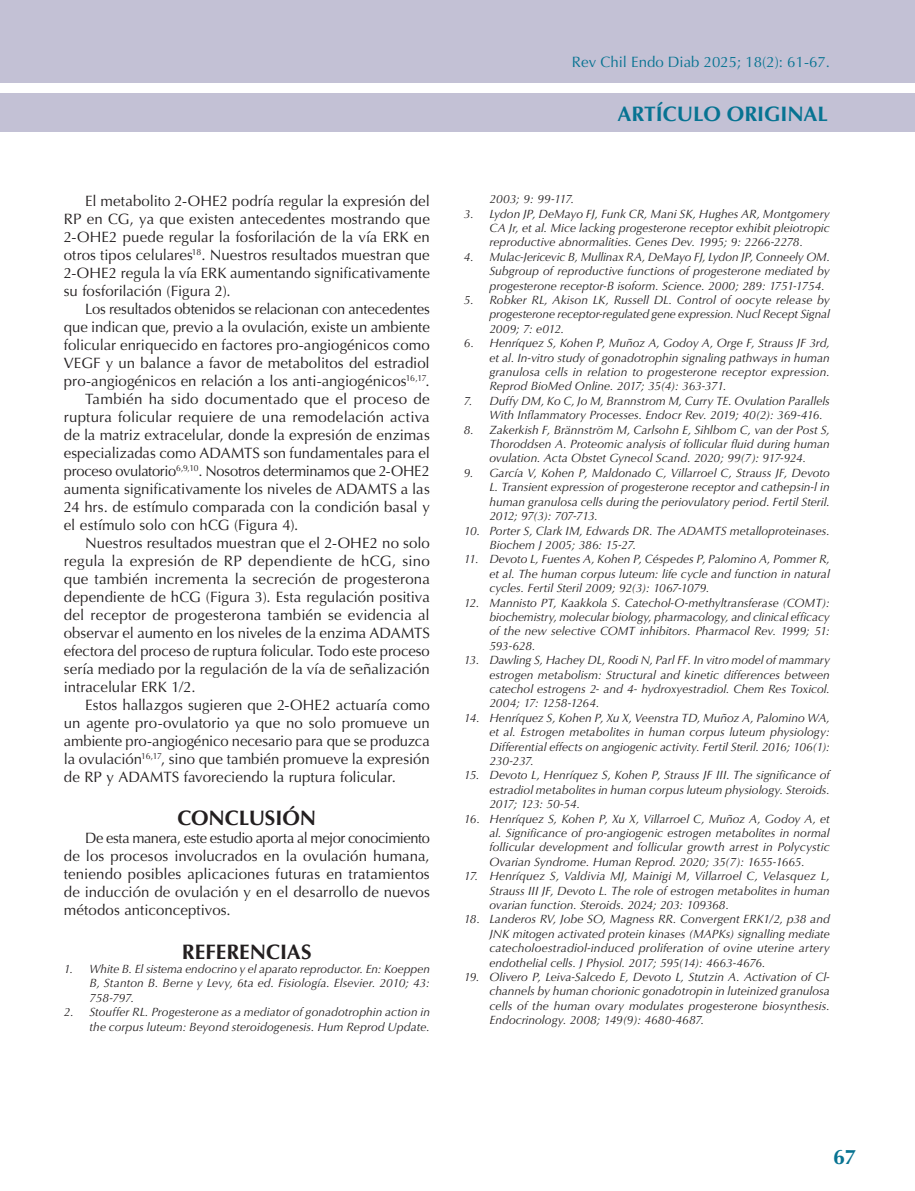
<style>
.page{position:relative;width:915px;height:1191px;background:#fff}
.page>*{position:absolute;margin:0;border:0;box-sizing:border-box;transform-origin:0 0}
.Sub_titulos_1{font:700 21px "Optima";color:#231f20}
.t1{font:700 21px "Optima";color:#077392}
.Texto{font:15px/18px "Optima";color:#231f20;text-align:justify}
.t2{font:15px "Optima";color:#077392}
.Bibliografia{font:italic 12px/14.4px "Optima";color:#231f20;text-align:justify}
</style>
<div class="page">
<div style="left:0;top:94px;width:914px;height:38px;background:#c3c1d5"></div>
<div style="left:0;top:0;width:914px;height:83px;background:#c3c1d5"></div>
<p class="Texto" style="left:64px;top:192px;width:367px;text-indent:21px">El metabolito 2-OHE2 podría regular la expresión del RP en CG, ya que existen antecedentes mostrando que 2-OHE2 puede regular la fosforilación de la vía ERK en otros tipos celulares<sup>18</sup>. Nuestros resultados muestran que 2-OHE2 regula la vía ERK aumentando significativamente su fosforilación (Figura 2).</p>
<p class="Texto" style="left:64px;top:300px;width:367px;text-indent:21px">Los resultados obtenidos se relacionan con antecedentes que indican que, previo a la ovulación, existe un ambiente folicular enriquecido en factores pro-angiogénicos como VEGF y un balance a favor de metabolitos del estradiol pro-angiogénicos en relación a los anti-angiogénicos<sup>16,17</sup>.</p>
<p class="Texto" style="left:64px;top:390px;width:367px;text-indent:21px">También ha sido documentado que el proceso de ruptura folicular requiere de una remodelación activa de la matriz extracelular, donde la expresión de enzimas especializadas como ADAMTS son fundamentales para el proceso ovulatorio<sup>6,9,10</sup>. Nosotros determinamos que 2-OHE2 aumenta significativamente los niveles de ADAMTS a las 24 hrs. de estímulo comparada con la condición basal y el estímulo solo con hCG (Figura 4).</p>
<p class="Texto" style="left:64px;top:534px;width:367px;text-indent:21px">Nuestros resultados muestran que el 2-OHE2 no solo regula la expresión de RP dependiente de hCG, sino que también incrementa la secreción de progesterona dependiente de hCG (Figura 3). Esta regulación positiva del receptor de progesterona también se evidencia al observar el aumento en los niveles de la enzima ADAMTS efectora del proceso de ruptura folicular. Todo este proceso sería mediado por la regulación de la vía de señalización intracelular ERK 1/2.</p>
<p class="Texto" style="left:64px;top:696px;width:367px;text-indent:21px">Estos hallazgos sugieren que 2-OHE2 actuaría como un agente pro-ovulatorio ya que no solo promueve un ambiente pro-angiogénico necesario para que se produzca la ovulación<sup>16,17</sup>, sino que también promueve la expresión de RP y ADAMTS favoreciendo la ruptura folicular.</p>
<p class="Sub_titulos_1" style="left:177px;top:806px;width:140px">CONCLUSIÓN</p>
<p class="Texto" style="left:64px;top:829px;width:367px;text-indent:21px">De esta manera, este estudio aporta al mejor conocimiento de los procesos involucrados en la ovulación humana, teniendo posibles aplicaciones futuras en tratamientos de inducción de ovulación y en el desarrollo de nuevos métodos anticonceptivos.</p>
<p class="Sub_titulos_1" style="left:182px;top:939px;width:131px">REFERENCIAS</p>
<p class="Bibliografia" style="left:89px;top:961px;width:342px;text-indent:-26px">1. White B. El sistema endocrino y el aparato reproductor. En: Koeppen B, Stanton B. Berne y Levy, 6ta ed. Fisiología. Elsevier. 2010; 43:<br>758-797.</p>
<p class="Bibliografia" style="left:64px;top:1005px;width:367px;text-align:right">2. Stouffer RL. Progesterone as a mediator of gonadotrophin action in the corpus luteum: Beyond steroidogenesis. Hum Reprod Update.</p>
<p class="t2" style="left:571px;top:53px;width:259px">Rev Chil Endo Diab 2025; 18(2): 61-67.</p>
<h1 class="t1" style="left:617px;top:102px;width:212px">ARTÍCULO ORIGINAL</h1>
<p class="Bibliografia" style="left:489px;top:192px;width:86px">2003; 9: 99-117.</p>
<p class="Bibliografia" style="left:489px;top:206px;width:342px;text-indent:-26px">3. Lydon JP, DeMayo FJ, Funk CR, Mani SK, Hughes AR, Montgomery CA Jr, et al. Mice lacking progesterone receptor exhibit pleiotropic reproductive abnormalities. Genes Dev. 1995; 9: 2266-2278.</p>
<p class="Bibliografia" style="left:489px;top:250px;width:342px;text-indent:-26px">4. Mulac-Jericevic B, Mullinax RA, DeMayo FJ, Lydon JP, Conneely OM.<br>Subgroup of reproductive functions of progesterone mediated by progesterone receptor-B isoform. Science. 2000; 289: 1751-1754.</p>
<p class="Bibliografia" style="left:489px;top:293px;width:342px;text-indent:-26px">5. Robker RL, Akison LK, Russell DL. Control of oocyte release by progesterone receptor-regulated gene expression. Nucl Recept Signal 2009; 7: e012.</p>
<p class="Bibliografia" style="left:489px;top:336px;width:342px;text-indent:-26px">6. Henríquez S, Kohen P, Muñoz A, Godoy A, Orge F, Strauss JF 3rd, et al. In-vitro study of gonadotrophin signaling pathways in human granulosa cells in relation to progesterone receptor expression.<br>Reprod BioMed Online. 2017; 35(4): 363-371.</p>
<p class="Bibliografia" style="left:489px;top:394px;width:342px;text-indent:-26px">7. Duffy DM, Ko C, Jo M, Brannstrom M, Curry TE. Ovulation Parallels<br>With Inflammatory Processes. Endocr Rev. 2019; 40(2): 369-416.</p>
<p class="Bibliografia" style="left:489px;top:422px;width:342px;text-indent:-26px">8. Zakerkish F, Brännström M, Carlsohn E, Sihlbom C, van der Post S, Thoroddsen A. Proteomic analysis of follicular fluid during human ovulation. Acta Obstet Gynecol Scand. 2020; 99(7): 917-924.</p>
<p class="Bibliografia" style="left:489px;top:466px;width:342px;text-indent:-26px">9. García V, Kohen P, Maldonado C, Villarroel C, Strauss JF, Devoto L. Transient expression of progesterone receptor and cathepsin-l in human granulosa cells during the periovulatory period. Fertil Steril.<br>2012; 97(3): 707-713.</p>
<p class="Bibliografia" style="left:489px;top:523px;width:342px;text-indent:-26px">10. Porter S, Clark IM, Edwards DR. The ADAMTS metalloproteinases.<br>Biochem J 2005; 386: 15-27.</p>
<p class="Bibliografia" style="left:489px;top:552px;width:342px;text-indent:-26px">11. Devoto L, Fuentes A, Kohen P, Céspedes P, Palomino A, Pommer R, et al. The human corpus luteum: life cycle and function in natural cycles. Fertil Steril 2009; 92(3): 1067-1079.</p>
<p class="Bibliografia" style="left:489px;top:595px;width:342px;text-indent:-26px">12. Mannisto PT, Kaakkola S. Catechol-O-methyltransferase (COMT): biochemistry, molecular biology, pharmacology, and clinical efficacy of the new selective COMT inhibitors. Pharmacol Rev. 1999; 51:<br>593-628.</p>
<p class="Bibliografia" style="left:489px;top:653px;width:342px;text-indent:-26px">13. Dawling S, Hachey DL, Roodi N, Parl FF. In vitro model of mammary estrogen metabolism: Structural and kinetic differences between catechol estrogens 2- and 4- hydroxyestradiol. Chem Res Toxicol.<br>2004; 17: 1258-1264.</p>
<p class="Bibliografia" style="left:489px;top:710px;width:342px;text-indent:-26px">14. Henríquez S, Kohen P, Xu X, Veenstra TD, Muñoz A, Palomino WA, et al. Estrogen metabolites in human corpus luteum physiology:<br>Differential effects on angiogenic activity. Fertil Steril. 2016; 106(1):<br>230-237.</p>
<p class="Bibliografia" style="left:489px;top:768px;width:342px;text-indent:-26px">15. Devoto L, Henríquez S, Kohen P, Strauss JF III. The significance of estradiol metabolites in human corpus luteum physiology. Steroids.<br>2017; 123: 50-54.</p>
<p class="Bibliografia" style="left:489px;top:811px;width:342px;text-indent:-26px">16. Henríquez S, Kohen P, Xu X, Villarroel C, Muñoz A, Godoy A, et al. Significance of pro-angiogenic estrogen metabolites in normal follicular development and follicular growth arrest in Polycystic Ovarian Syndrome. Human Reprod. 2020; 35(7): 1655-1665.</p>
<p class="Bibliografia" style="left:489px;top:869px;width:342px;text-indent:-26px">17. Henríquez S, Valdivia MJ, Mainigi M, Villarroel C, Velasquez L, Strauss III JF, Devoto L. The role of estrogen metabolites in human ovarian function. Steroids. 2024; 203: 109368.</p>
<p class="Bibliografia" style="left:489px;top:912px;width:342px;text-indent:-26px">18. Landeros RV, Jobe SO, Magness RR. Convergent ERK1/2, p38 and JNK mitogen activated protein kinases (MAPKs) signalling mediate catecholoestradiol-induced proliferation of ovine uterine artery endothelial cells. J Physiol. 2017; 595(14): 4663-4676.</p>
<p class="Bibliografia" style="left:489px;top:970px;width:342px;text-indent:-26px">19. Olivero P, Leiva-Salcedo E, Devoto L, Stutzin A. Activation of Cl&shy;channels by human chorionic gonadotropin in luteinized granulosa cells of the human ovary modulates progesterone biosynthesis.<br>Endocrinology. 2008; 149(9): 4680-4687.</p>
<h1 class="t1" style="left:832px;top:1144px;width:25px">67</h1>
</div>
